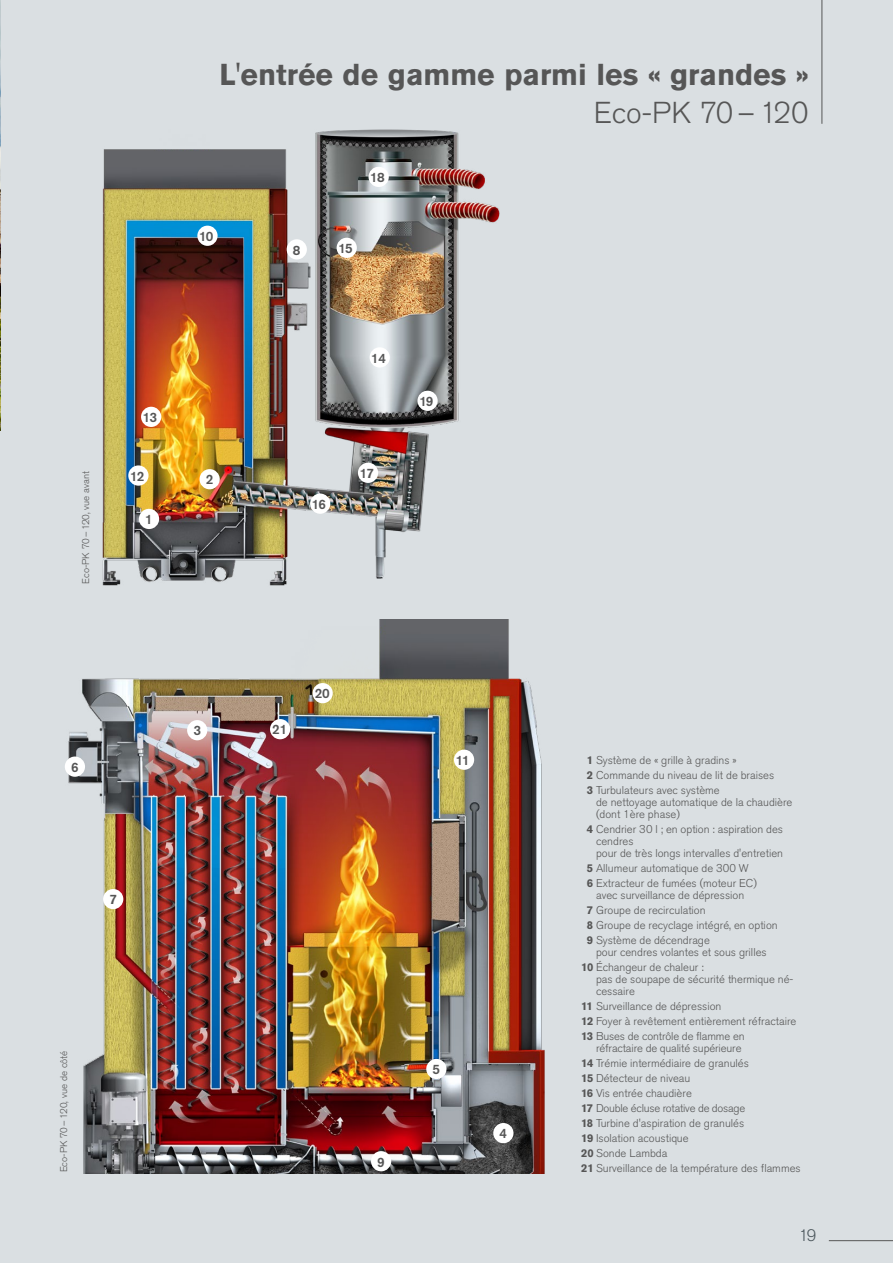
<style>
.page{position:relative;width:893px;height:1263px;background:#dadfe2}
.page>*{position:absolute;margin:0;border:0;box-sizing:border-box;transform-origin:0 0}
.t1{font:30px "Akzidenz Grotesk W1 G Bold";color:#565656}
.t2{font:30px "Akzidenz Grotesk W1 G Light";color:#565656}
.t3{font:16.5px "Akzidenz Grotesk W1 G Light";color:#4b565c}
.t4{font:13.5px "Akzidenz Grotesk W1 G Md";letter-spacing:-.065em;color:#565656}
.t5{font:11.25px/15px "Akzidenz Grotesk W1 G Light";color:#565656}
.t6{font:9.75px "Akzidenz Grotesk W1 G Light";color:#565656}
.s1{font-family:"Akzidenz Grotesk W1 G Bold"}
</style>
<div class="page">
<hr style="left:821px;top:0;width:1px;height:124px;background:#565656">
<img style="left:65px;top:619px;width:480px;height:555px">
<img style="left:102px;top:129px;width:398px;height:457px">
<div style="left:139px;top:509px;width:20px;height:20px;background:#fff;border-radius:50%"></div>
<div style="left:417px;top:391px;width:21px;height:20px;background:#fff;border-radius:50%"></div>
<div style="left:454px;top:750px;width:20px;height:20px;background:#fff;border-radius:50%"></div>
<div style="left:65px;top:756px;width:20px;height:21px;background:#fff;border-radius:50%"></div>
<div style="left:310px;top:493px;width:20px;height:21px;background:#fff;border-radius:50%"></div>
<div style="left:200px;top:469px;width:20px;height:20px;background:#fff;border-radius:50%"></div>
<div style="left:313px;top:683px;width:20px;height:20px;background:#fff;border-radius:50%"></div>
<div style="left:128px;top:465px;width:21px;height:21px;background:#fff;border-radius:50%"></div>
<div style="left:103px;top:889px;width:20px;height:20px;background:#fff;border-radius:50%"></div>
<div style="left:358px;top:463px;width:20px;height:20px;background:#fff;border-radius:50%"></div>
<div style="left:187px;top:720px;width:20px;height:20px;background:#fff;border-radius:50%"></div>
<div style="left:270px;top:719px;width:20px;height:20px;background:#fff;border-radius:50%"></div>
<div style="left:141px;top:407px;width:20px;height:20px;background:#fff;border-radius:50%"></div>
<div style="left:287px;top:239px;width:20px;height:20px;background:#fff;border-radius:50%"></div>
<div style="left:493px;top:1123px;width:20px;height:20px;background:#fff;border-radius:50%"></div>
<div style="left:370px;top:347px;width:20px;height:20px;background:#fff;border-radius:50%"></div>
<div style="left:371px;top:1151px;width:20px;height:20px;background:#fff;border-radius:50%"></div>
<div style="left:197px;top:226px;width:21px;height:20px;background:#fff;border-radius:50%"></div>
<div style="left:369px;top:167px;width:20px;height:20px;background:#fff;border-radius:50%"></div>
<div style="left:426px;top:1059px;width:20px;height:20px;background:#fff;border-radius:50%"></div>
<div style="left:337px;top:238px;width:20px;height:20px;background:#fff;border-radius:50%"></div>
<hr style="left:829px;top:1240px;width:64px;height:1px;background:#565656">
<img style="left:0;top:0;width:1px;height:431px">
<p class="t6" style="left:79px;top:584px;width:114px;rotate:-90deg">Eco-PK 70 – 120, vue avant</p>
<p class="t4" style="left:143px;top:409px;width:16px">13</p>
<p class="t4" style="left:130px;top:467px;width:16px">12</p>
<p class="t4" style="left:145px;top:511px;width:9px">1</p>
<h1 class="t1" style="left:220px;top:55px;width:590px">L'entrée de gamme parmi les « grandes »</h1>
<h1 class="t2" style="left:594px;top:93px;width:216px">Eco-PK 70 – 120</h1>
<p class="t4" style="left:199px;top:228px;width:16px">10</p>
<p class="t4" style="left:293px;top:241px;width:9px">8</p>
<p class="t4" style="left:370px;top:169px;width:16px">18</p>
<p class="t4" style="left:338px;top:240px;width:16px">15</p>
<p class="t4" style="left:206px;top:471px;width:9px">2</p>
<p class="t4" style="left:312px;top:495px;width:16px">16</p>
<p class="t4" style="left:371px;top:349px;width:16px">14</p>
<p class="t4" style="left:360px;top:465px;width:16px">17</p>
<p class="t4" style="left:419px;top:393px;width:16px">19</p>
<p class="t4" style="left:71px;top:758px;width:9px">6</p>
<p class="t4" style="left:109px;top:891px;width:9px">7</p>
<p class="t6" style="left:57px;top:1172px;width:123px;rotate:-90deg">Eco-PK 70 – 120, vue de côté</p>
<p class="t4" style="left:193px;top:722px;width:9px">3</p>
<p class="t4" style="left:272px;top:721px;width:17px">21</p>
<p class="t4" style="left:315px;top:685px;width:17px">20</p>
<p class="t4" style="left:456px;top:751px;width:15px">11</p>
<p class="t4" style="left:377px;top:1153px;width:9px">9</p>
<p class="t4" style="left:432px;top:1061px;width:9px">5</p>
<p class="t4" style="left:499px;top:1125px;width:9px">4</p>
<p class="t5" style="left:587px;top:753px;width:189px"><span class="s1">1</span> Système de « grille à gradins »<br><span class="s1">2</span> Commande du niveau de lit de braises<br><span class="s1">3</span> Turbulateurs avec système</p>
<p class="t5" style="left:596px;top:796px;width:198px;line-height:12px">de nettoyage automatique de la chaudière (dont 1ère phase)</p>
<p class="t5" style="left:596px;top:823px;width:189px;line-height:12px;text-indent:-9px"><span class="s1">4</span> Cendrier 30 l ; en option : aspiration des cendres<br>pour de très longs intervalles d'entretien</p>
<p class="t5" style="left:587px;top:860px;width:172px"><span class="s1">5</span> Allumeur automatique de 300 W<br><span class="s1">6</span> Extracteur de fumées (moteur EC)</p>
<p class="t5" style="left:587px;top:887px;width:192px;text-indent:9px">avec surveillance de dépression<br><span class="s1">7</span> Groupe de recirculation<br><span class="s1">8</span> Groupe de recyclage intégré, en option<br><span class="s1">9</span> Système de décendrage</p>
<p class="t5" style="left:581px;top:944px;width:187px;text-indent:15px">pour cendres volantes et sous grilles<br><span class="s1">10</span> Échangeur de chaleur :</p>
<p class="t5" style="left:596px;top:973px;width:199px;line-height:12px">pas de soupape de sécurité thermique né&shy;cessaire</p>
<p class="t5" style="left:581px;top:998px;width:217px"><span class="s1">11</span> Surveillance de dépression<br><span class="s1">12</span> Foyer à revêtement entièrement réfractaire<br><span class="s1">13</span> Buses de contrôle de flamme en</p>
<p class="t5" style="left:581px;top:1040px;width:169px;text-indent:15px">réfractaire de qualité supérieure<br><span class="s1">14</span> Trémie intermédiaire de granulés<br><span class="s1">15</span> Détecteur de niveau<br><span class="s1">16</span> Vis entrée chaudière<br><span class="s1">17</span> Double écluse rotative de dosage<br><span class="s1">18</span> Turbine d'aspiration de granulés<br><span class="s1">19</span> Isolation acoustique<br><span class="s1">20</span> Sonde Lambda</p>
<p class="t5" style="left:581px;top:1160px;width:221px"><span class="s1">21</span> Surveillance de la température des flammes</p>
<h2 class="t3" style="left:799px;top:1225px;width:19px">19</h2>
</div>
